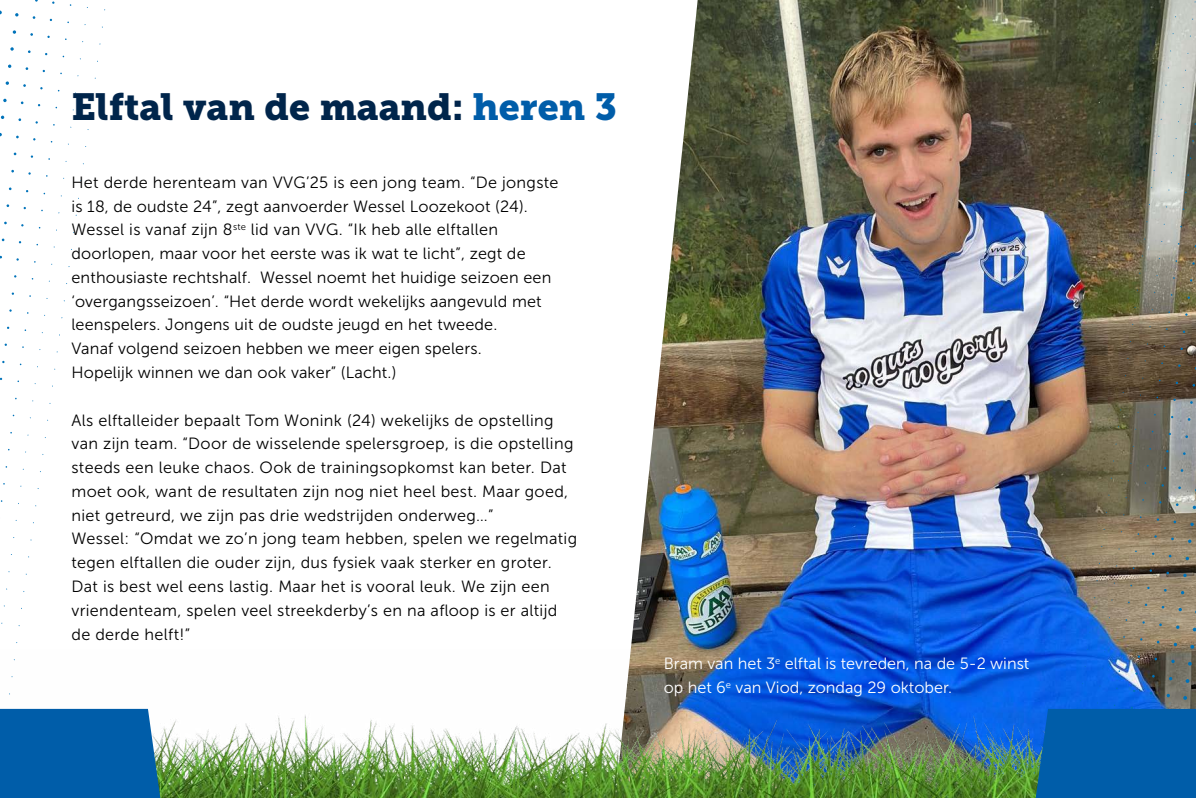
<style>
.page{position:relative;width:1196px;height:798px;background:#fff}
.page>*{position:absolute;margin:0;border:0;box-sizing:border-box;transform-origin:0 0}
.t1{font:37.5px "Museo Slab 900";color:#00254b}
.t2{font:16.25px/23.8px "Museo Sans 300";letter-spacing:.02em;color:#000}
.t3{font:16.25px/23.8px "Museo Sans 300";color:#fff}
.s1{color:#005da9}
</style>
<div class="page">
<img style="left:631px;top:0;width:565px;height:648px">
<svg style="left:13px;top:30px;width:3px;height:4px"></svg>
<svg style="left:3px;top:98px;width:4px;height:4px"></svg>
<svg style="left:6px;top:81px;width:3px;height:4px"></svg>
<svg style="left:10px;top:47px;width:4px;height:4px"></svg>
<svg style="left:15px;top:13px;width:4px;height:4px"></svg>
<svg style="left:1178px;top:607px;width:4px;height:4px"></svg>
<svg style="left:1193px;top:505px;width:3px;height:4px"></svg>
<svg style="left:1190px;top:522px;width:4px;height:4px"></svg>
<svg style="left:1188px;top:539px;width:3px;height:4px"></svg>
<svg style="left:1185px;top:556px;width:4px;height:4px"></svg>
<svg style="left:1183px;top:573px;width:4px;height:4px"></svg>
<svg style="left:1181px;top:590px;width:3px;height:4px"></svg>
<svg style="left:1190px;top:644px;width:4px;height:4px"></svg>
<svg style="left:1193px;top:627px;width:3px;height:4px"></svg>
<svg style="left:1173px;top:642px;width:4px;height:4px"></svg>
<img style="left:9px;top:648px;width:1187px;height:149px">
<svg style="left:1036px;top:699px;width:160px;height:98px;background:#045ead"></svg>
<div style="left:0;top:708px;width:160px;height:89px;background:#005da9"></div>
<h1 class="t1" style="left:71px;top:85px;width:547px">Elftal van de maand: <span class="s1">heren 3</span></h1>
<p class="t2" style="left:71px;top:170px;width:489px">Het derde herenteam van VVG’25 is een jong team. “De jongste is 18, de oudste 24”, zegt aanvoerder Wessel Loozekoot (24).<br>Wessel is vanaf zijn 8<sup>ste</sup> lid van VVG. “Ik heb alle elftallen doorlopen, maar voor het eerste was ik wat te licht”, zegt de enthousiaste rechtshalf. Wessel noemt het huidige seizoen een ‘overgangsseizoen’. “Het derde wordt wekelijks aangevuld met leenspelers. Jongens uit de oudste jeugd en het tweede.<br>Vanaf volgend seizoen hebben we meer eigen spelers.<br>Hopelijk winnen we dan ook vaker” (Lacht.)</p>
<p class="t2" style="left:71px;top:408px;width:507px">Als elftalleider bepaalt Tom Wonink (24) wekelijks de opstelling van zijn team. “Door de wisselende spelersgroep, is die opstelling steeds een leuke chaos. Ook de trainingsopkomst kan beter. Dat moet ook, want de resultaten zijn nog niet heel best. Maar goed, niet getreurd, we zijn pas drie wedstrijden onderweg…”<br>Wessel: “Omdat we zo’n jong team hebben, spelen we regelmatig tegen elftallen die ouder zijn, dus fysiek vaak sterker en groter.<br>Dat is best wel eens lastig. Maar het is vooral leuk. We zijn een vriendenteam, spelen veel streekderby’s en na afloop is er altijd de derde helft!”</p>
<p class="t3" style="left:664px;top:651px;width:367px">Bram van het 3<sup>e</sup> elftal is tevreden, na de 5-2 winst op het 6<sup>e</sup> van Viod, zondag 29 oktober.</p>
</div>
